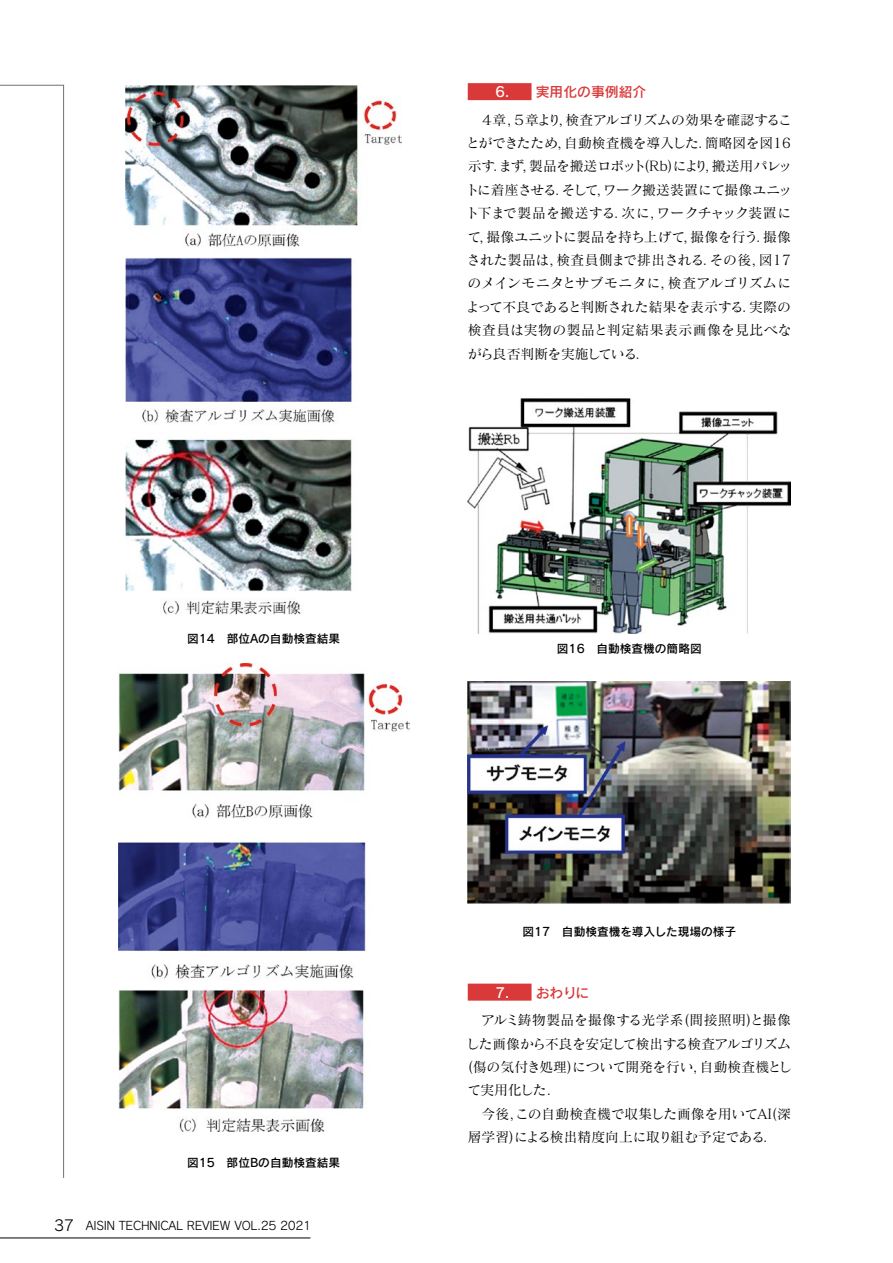
<style>
.page{position:relative;width:893px;height:1263px;background:#fff}
.page>*{position:absolute;margin:0;border:0;box-sizing:border-box;transform-origin:0 0}
.t1{font:13.8px/23.4px "Matisse Pro M";color:#000;text-align:justify}
.t2{font:13.8px "Rodin Pro DB";color:#d93938}
.t3{font:11.7px "Rodin Pro N DB";color:#000}
.t4{font:11.7px "Rodin Pro M";letter-spacing:-.03em;color:#000}
.s1{font-size:14.85px}
.s2{color:#fff}
</style>
<div class="page">
<svg style="left:0;top:85px;width:64px;height:1093px"></svg>
<img style="left:125px;top:85px;width:277px;height:530px">
<img style="left:118px;top:663px;width:291px;height:316px">
<img style="left:118px;top:989px;width:246px;height:142px">
<div style="left:468px;top:83px;width:63px;height:17px;background:#d93938"></div>
<div style="left:468px;top:983px;width:63px;height:18px;background:#d93938"></div>
<img style="left:468px;top:399px;width:323px;height:234px">
<img style="left:468px;top:681px;width:323px;height:222px">
<hr style="left:0;top:1237px;width:310px;height:1px;background:#000">
<p class="t3" style="left:187px;top:631px;width:154px">図14　部位Aの自動検査結果</p>
<p class="t3" style="left:187px;top:1154px;width:155px">図15　部位Bの自動検査結果</p>
<p class="t4" style="left:54px;top:1218px;width:258px"><span class="s1">37</span> AISIN TECHNICAL REVIEW VOL.25 2021</p>
<p class="t2" style="left:495px;top:83px;width:152px"><span class="s2">6.</span> 実用化の事例紹介</p>
<p class="t1" style="left:466px;top:107px;width:328px;text-indent:14px">４章，５章より，検査アルゴリズムの効果を確認することができたため，自動検査機を導入した．簡略図を図16示す．まず，製品を搬送ロボット(Rb)により，搬送用パレットに着座させる．そして，ワーク搬送装置にて撮像ユニット下まで製品を搬送する．次に，ワークチャック装置にて，撮像ユニットに製品を持ち上げて，撮像を行う．撮像された製品は，検査員側まで排出される．その後，図17のメインモニタとサブモニタに，検査アルゴリズムによって不良であると判断された結果を表示する．実際の検査員は実物の製品と判定結果表示画像を見比べながら良否判断を実施している．</p>
<p class="t3" style="left:557px;top:641px;width:146px">図16　自動検査機の簡略図</p>
<p class="t3" style="left:522px;top:924px;width:215px">図17　自動検査機を導入した現場の様子</p>
<p class="t2" style="left:495px;top:983px;width:95px"><span class="s2">7.</span> おわりに</p>
<p class="t1" style="left:466px;top:1008px;width:328px;text-indent:15px">アルミ鋳物製品を撮像する光学系(間接照明)と撮像した画像から不良を安定して検出する検査アルゴリズム(傷の気付き処理)について開発を行い，自動検査機として実用化した.</p>
<p class="t1" style="left:468px;top:1101px;width:325px;text-indent:14px">今後，この自動検査機で収集した画像を用いてAI(深層学習)による検出精度向上に取り組む予定である．</p>
</div>
